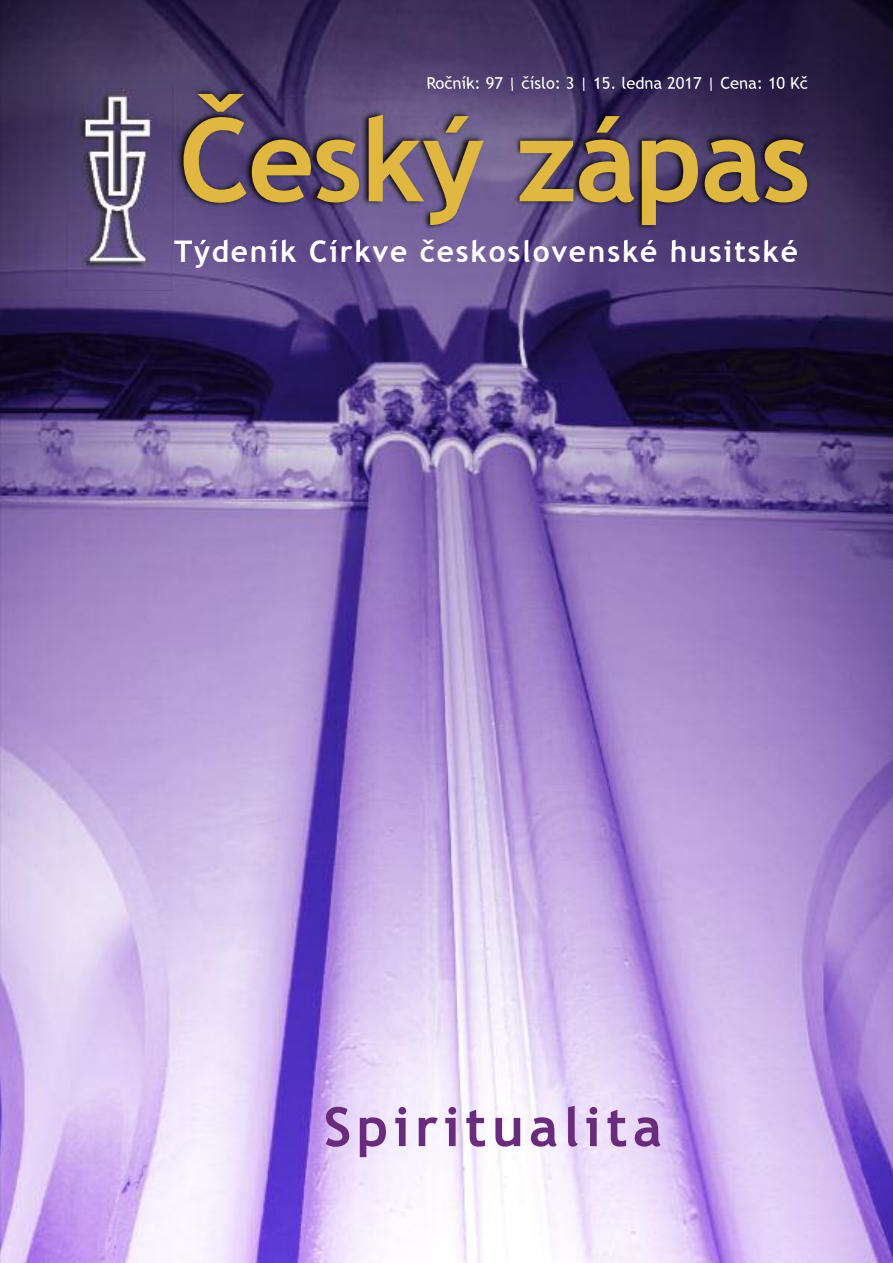
<style>
.page{position:relative;width:893px;height:1263px;background:#fff}
.page>*{position:absolute;margin:0;border:0;box-sizing:border-box;transform-origin:0 0}
.t1{font:700 115.8px "Trebuchet MS";letter-spacing:-.015em;color:#e0b741}
.t2{font:700 54px "Trebuchet MS";letter-spacing:.1em;color:#692b7c}
.t3{font:700 29.85px "Trebuchet MS";letter-spacing:.06em;color:#fff}
.t4{font:16.5px "Trebuchet MS";color:#fff}
</style>
<div class="page">
<img style="left:0;top:0;width:893px;height:1263px">
<img style="left:67px;top:81px;width:105px;height:209px">
<img style="left:85px;top:89px;width:67px;height:180px">
<img style="left:164px;top:86px;width:729px;height:162px">
<img style="left:428px;top:86px;width:111px;height:5px">
<img style="left:174px;top:240px;width:279px;height:8px">
<p class="t4" style="left:427px;top:73px;width:383px">Ročník: 97 | číslo: 3 | 15. ledna 2017 | Cena: 10 Kč</p>
<h1 class="t1" style="left:179px;top:93px;width:633px">Český zápas</h1>
<h3 class="t3" style="left:174px;top:234px;width:625px">Týdeník Církve československé husitské</h3>
<h2 class="t2" style="left:324px;top:1095px;width:340px">Spiritualita</h2>
</div>
